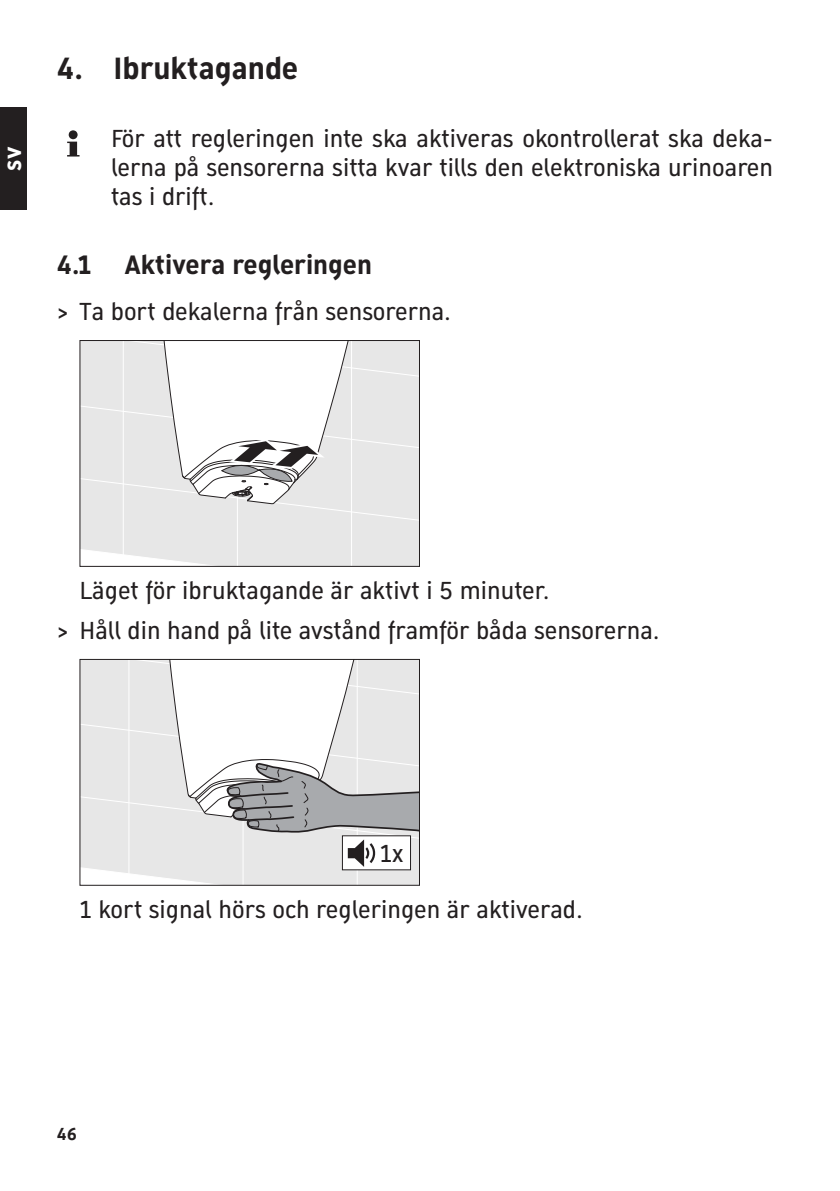
<style>
.page{position:relative;width:840px;height:1191px;background:#fff}
.page>*{position:absolute;margin:0;border:0;box-sizing:border-box;transform-origin:0 0}
.t1{font:700 30px "Dura Sans 2014 c";color:#231f20}
.t2{font:700 26px "Dura Sans 2014 c";color:#231f20}
.t3{font:24px/29px "Dura Sans 2014 c";color:#231f20;text-align:justify}
.t4{font:700 24px "Dura Sans 2014 c";color:#fff}
.t5{font:700 17px "Dura Sans 2014 c";color:#231f20}
.s1{font-family:"Dura Sans 110211"}
</style>
<div class="page">
<div style="left:0;top:108px;width:27px;height:102px;background:#231f20"></div>
<svg style="left:67px;top:130px;width:12px;height:26px"></svg>
<div style="left:80px;top:340px;width:339px;height:226px;background:#e7e7e7"></div>
<hr style="left:351px;top:340px;width:1px;height:226px;background:#fff">
<svg style="left:81px;top:549px;width:126px;height:16px"></svg>
<hr style="left:237px;top:340px;width:1px;height:226px;background:#fff">
<hr style="left:123px;top:340px;width:1px;height:226px;background:#fff">
<svg style="left:81px;top:342px;width:337px;height:179px"></svg>
<div style="left:79px;top:340px;width:341px;height:227px;border:1px solid #231f20"></div>
<svg style="left:81px;top:661px;width:337px;height:222px"></svg>
<div style="left:79px;top:659px;width:341px;height:226px;border:1px solid #231f20"></div>
<p class="t4" style="left:3px;top:171px;width:25px;rotate:-90deg">sv</p>
<p class="t1" style="left:57px;top:57px;width:243px">4. Ibruktagande</p>
<p class="t3" style="left:111px;top:127px;width:663px">För att regleringen inte ska aktiveras okontrollerat ska deka&shy;lerna på sensorerna sitta kvar tills den elektroniska urinoaren tas i drift.</p>
<p class="t2" style="left:57px;top:255px;width:36px">4.1</p>
<p class="t2" style="left:125px;top:255px;width:248px">Aktivera regleringen</p>
<p class="t3" style="left:57px;top:300px;width:395px"><span class="s1">&gt;</span> Ta bort dekalerna från sensorerna.</p>
<p class="t3" style="left:57px;top:572px;width:604px;line-height:40.4px;text-indent:23px">Läget för ibruktagande är aktivt i 5 minuter.<br><span class="s1">&gt;</span> Håll din hand på lite avstånd framför båda sensorerna.</p>
<p class="t3" style="left:380px;top:841px;width:25px">1x</p>
<p class="t3" style="left:79px;top:897px;width:504px">1 kort signal hörs och regleringen är aktiverad.</p>
<p class="t5" style="left:57px;top:1127px;width:22px">46</p>
</div>
